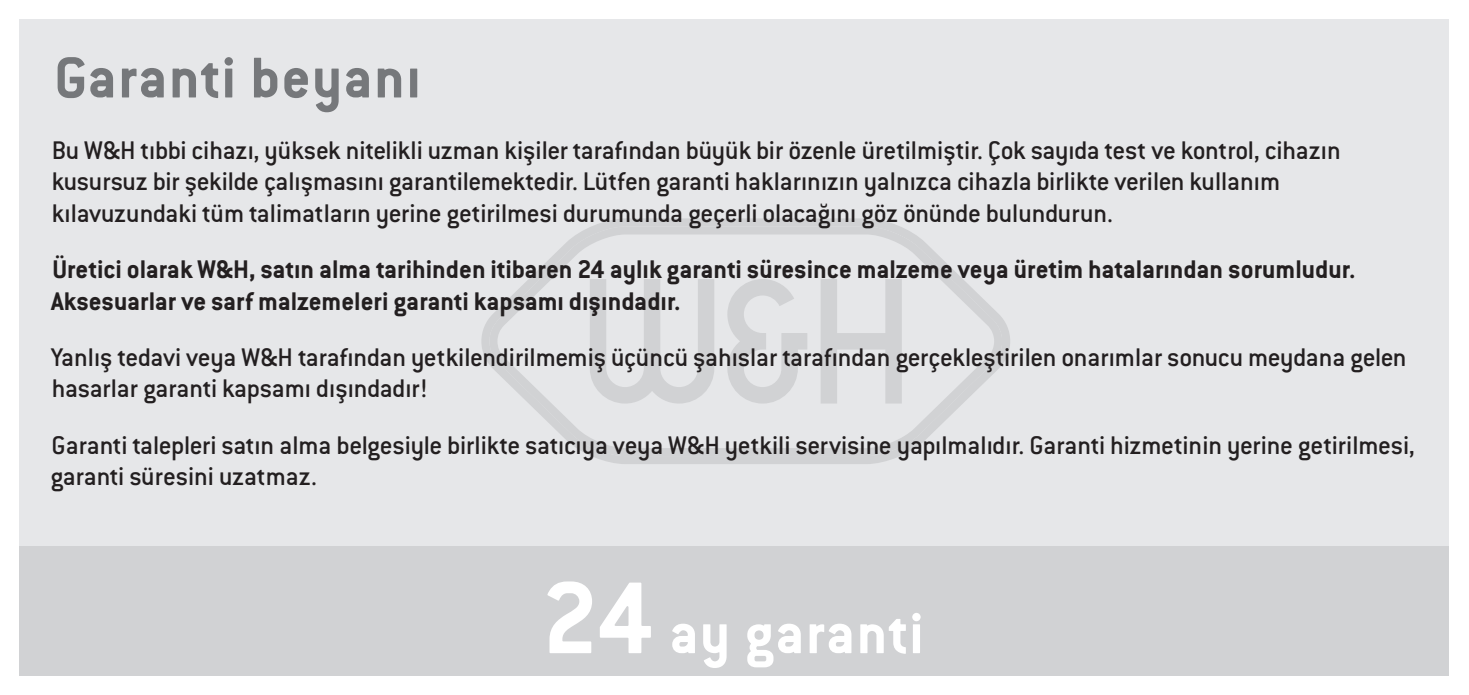
<style>
.page{position:relative;width:1469px;height:695px;background:#fff}
.page>*{position:absolute;margin:0;border:0;box-sizing:border-box;transform-origin:0 0}
.t1{font:700 63px "Conduit ITC Pro";letter-spacing:.025em;color:#76787b}
.t2{font:700 63px "Conduit ITC Pro";letter-spacing:.025em;color:#fff}
.t3{font:500 28px/31.5px "Conduit ITC Pro";letter-spacing:-.01em;color:#231f20}
.t4{font:700 28px/31.5px "Conduit ITC Pro";color:#231f20}
.s1{font-size:112px}
</style>
<div class="page">
<div style="left:20px;top:20px;width:1429px;height:526px;background:#e6e7e9"></div>
<div style="left:20px;top:546px;width:1429px;height:129px;background:#d1d2d4"></div>
<svg style="left:481px;top:218px;width:529px;height:246px"></svg>
<svg style="left:486px;top:226px;width:519px;height:230px"></svg>
<h1 class="t1" style="left:54px;top:41px;width:368px">Garanti beyanı</h1>
<p class="t3" style="left:52px;top:134px;width:1290px">Bu W&amp;H tıbbi cihazı, yüksek nitelikli uzman kişiler tarafından büyük bir özenle üretilmiştir. Çok sayıda test ve kontrol, cihazın kusursuz bir şekilde çalışmasını garantilemektedir. Lütfen garanti haklarınızın yalnızca cihazla birlikte verilen kullanım kılavuzundaki tüm talimatların yerine getirilmesi durumunda geçerli olacağını göz önünde bulundurun.</p>
<p class="t4" style="left:51px;top:253px;width:1305px">Üretici olarak W&amp;H, satın alma tarihinden itibaren 24 aylık garanti süresince malzeme veya üretim hatalarından sorumludur.<br>Aksesuarlar ve sarf malzemeleri garanti kapsamı dışındadır.</p>
<p class="t3" style="left:51px;top:341px;width:1357px">Yanlış tedavi veya W&amp;H tarafından yetkilendirilmemiş üçüncü şahıslar tarafından gerçekleştirilen onarımlar sonucu meydana gelen hasarlar garanti kapsamı dışındadır!</p>
<p class="t3" style="left:50px;top:429px;width:1365px">Garanti talepleri satın alma belgesiyle birlikte satıcıya veya W&amp;H yetkili servisine yapılmalıdır. Garanti hizmetinin yerine getirilmesi, garanti süresini uzatmaz.</p>
<h1 class="t2" style="left:542px;top:597px;width:383px"><span class="s1">24</span> ay garanti</h1>
</div>
